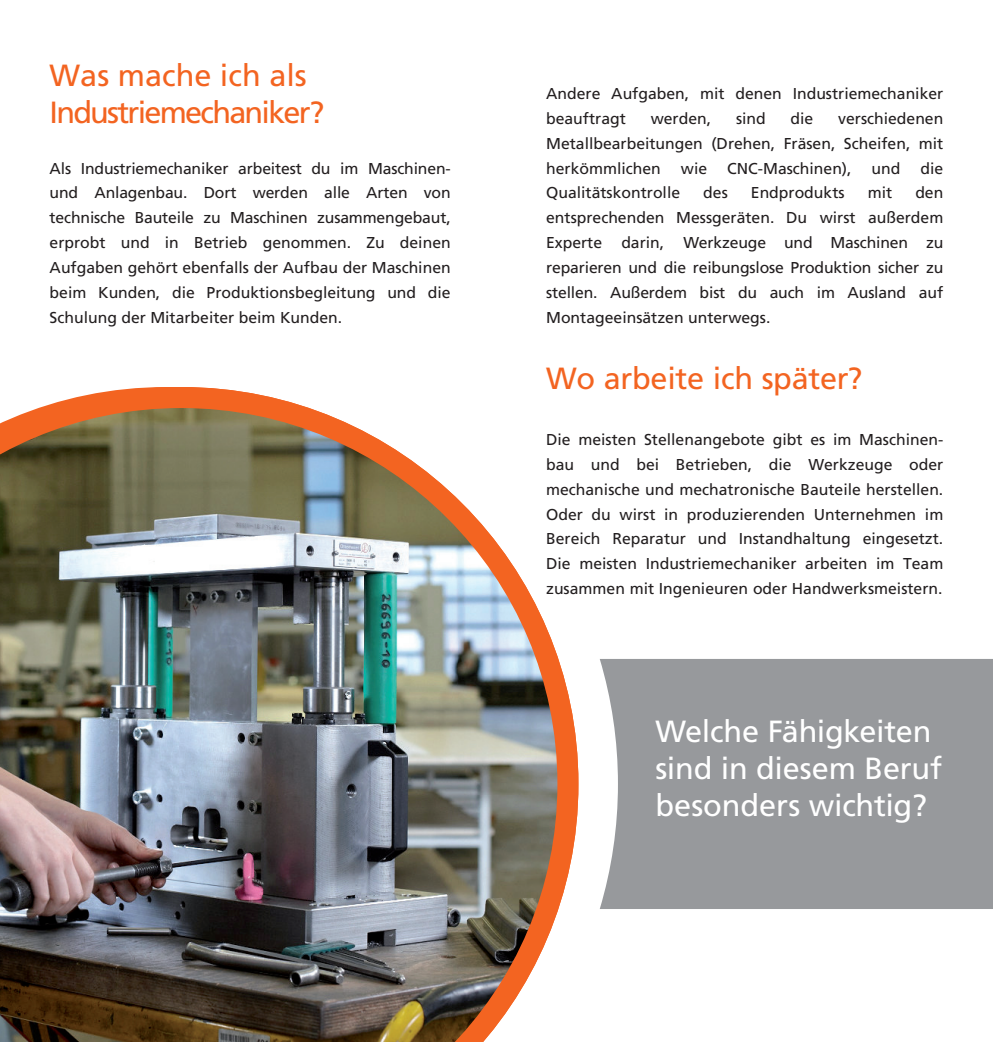
<style>
.page{position:relative;width:993px;height:1042px;background:#fff}
.page>*{position:absolute;margin:0;border:0;box-sizing:border-box;transform-origin:0 0}
.t1{font:30.62px/36.8px "Frutiger";letter-spacing:-.01em;color:#fff}
.t2{font:30.62px "Frutiger";letter-spacing:-.01em;color:#f36421}
.t3{font:30.62px "Frutiger LT Com";letter-spacing:-.06em;color:#f36421}
.t4{font:15.75px/24.8px "Frutiger LT Com";color:#231f20;text-align:justify}
.s1{font-family:"Frutiger"}
.s2{font-family:"Frutiger LT Com"}
</style>
<div class="page">
<div style="left:599px;top:659px;width:393px;height:250px;background:#97999c"></div>
<img style="left:0;top:387px;width:578px;height:655px">
<h1 class="t2" style="left:50px;top:57px;width:258px">Was mache ich als</h1>
<h1 class="t3" style="left:50px;top:94px;width:276px">Industriemechaniker<span class="s1">?</span></h1>
<p class="t4" style="left:50px;top:156px;width:402px">Als Industriemechaniker arbeitest du im Maschinen&shy;und Anlagenbau. Dort werden alle Arten von technische Bauteile zu Maschinen zusammengebaut, erprobt und in Betrieb genommen. Zu deinen Aufgaben gehört ebenfalls der Aufbau der Maschinen beim Kunden, die Produktionsbegleitung und die Schulung der Mitarbeiter beim Kunden.</p>
<p class="t4" style="left:546px;top:81px;width:398px">Andere Aufgaben, mit denen Industriemechaniker beauftragt</p>
<p class="t4" style="left:546px;top:106px;width:398px;text-indent:292px">verschiedenen Metallbearbeitungen (Drehen, Fräsen, Scheifen, mit herkömmlichen</p>
<p class="t4" style="left:650px;top:106px;width:62px">werden,</p>
<p class="t4" style="left:735px;top:106px;width:31px">sind</p>
<p class="t4" style="left:790px;top:106px;width:24px">die</p>
<p class="t4" style="left:680px;top:156px;width:28px">wie</p>
<p class="t4" style="left:727px;top:156px;width:126px">CNC-Maschinen),</p>
<p class="t4" style="left:871px;top:156px;width:30px">und</p>
<p class="t4" style="left:920px;top:156px;width:24px">die</p>
<p class="t4" style="left:546px;top:181px;width:398px;text-indent:369px">den entsprechenden Messgeräten. Du wirst außerdem Experte darin, Werkzeuge und Maschinen zu reparieren und die reibungslose Produktion sicher zu stellen. Außerdem bist du auch im Ausland auf Montageeinsätzen unterwegs.</p>
<h1 class="t2" style="left:546px;top:360px;width:318px"><span class="s2">W</span>o arbeite ich später?</h1>
<p class="t4" style="left:546px;top:427px;width:398px">Die meisten Stellenangebote gibt es im Maschinen&shy;bau und bei Betrieben, die Werkzeuge oder mechanische und mechatronische Bauteile herstellen.<br>Oder du wirst in produzierenden Unternehmen im Bereich Reparatur und Instandhaltung eingesetzt.<br>Die meisten Industriemechaniker arbeiten im Team zusammen mit Ingenieuren oder Handwerksmeistern.</p>
<p class="t4" style="left:546px;top:181px;width:135px">Qualitätskontrolle</p>
<p class="t4" style="left:703px;top:181px;width:26px">des</p>
<p class="t4" style="left:750px;top:181px;width:95px">Endprodukts</p>
<p class="t4" style="left:867px;top:181px;width:26px">mit</p>
<h1 class="t1" style="left:655px;top:713px;width:288px">Welche Fähigkeiten sind in diesem Beruf besonders wichtig?</h1>
</div>
